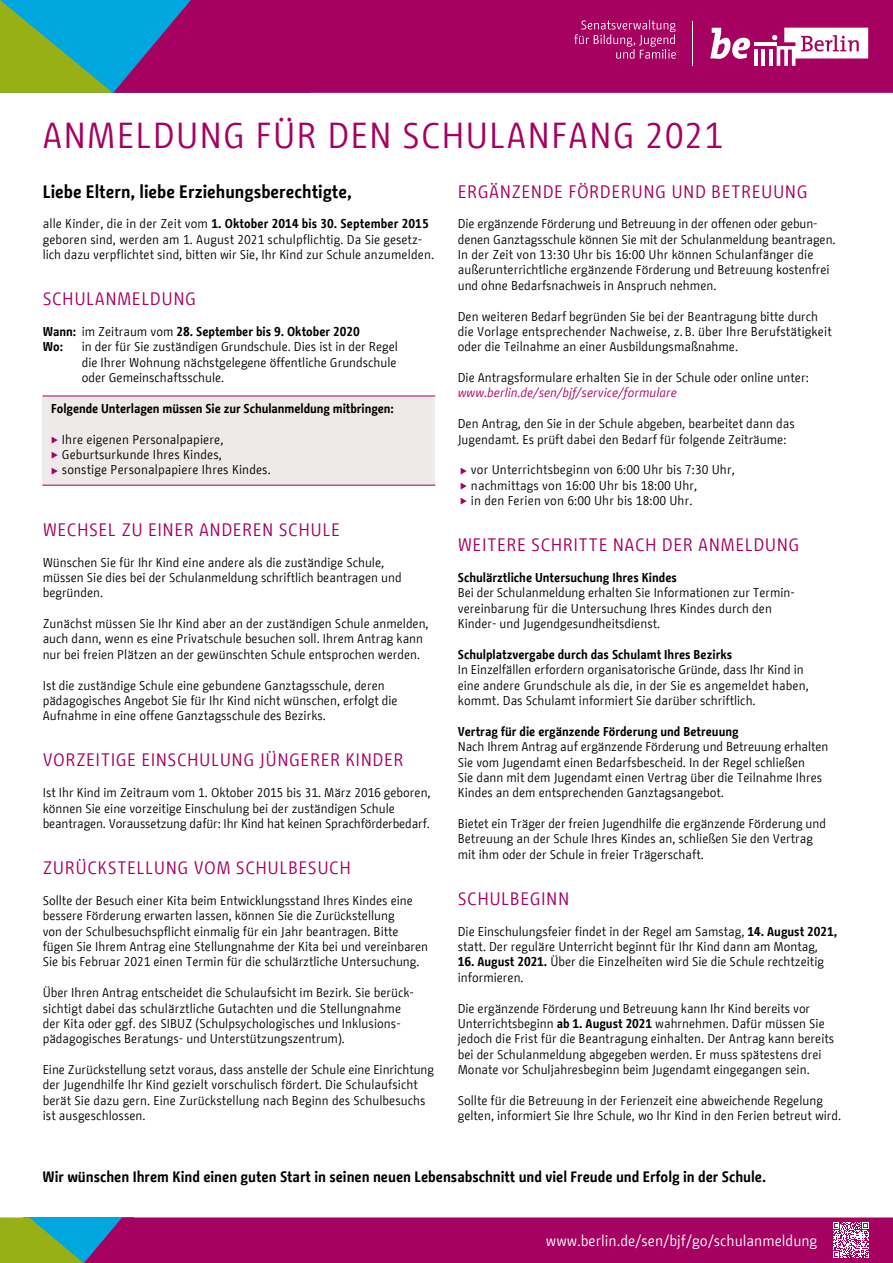
<style>
.page{position:relative;width:893px;height:1263px;background:#fff}
.page>*{position:absolute;margin:0;border:0;box-sizing:border-box;transform-origin:0 0}
.t1{font:36px "BMF Change";letter-spacing:.025em;color:#a60061}
.t2{font:18px "BMF Change";letter-spacing:.025em;color:#a60061}
.t3{font:700 18px "BMF Change";color:#000}
.t4{font:700 15px "BMF Change";letter-spacing:-.005em;color:#000}
.t5{font:15px "BMF Change";color:#fff}
.t6{font:12.75px/15.4px "BMF Change";color:#000}
.t7{font:700 12.75px/15.4px "BMF Change";color:#000}
.t8{font:italic 12.75px "BMF Change";color:#a60061}
.s1{font-weight:700}
.s2{font-weight:400}
.s3{color:#a60061}
</style>
<div class="page">
<div style="left:43px;top:396px;width:392px;height:89px;background:#edeae8"></div>
<hr style="left:43px;top:396px;width:392px;height:1px;background:#a60061">
<hr style="left:43px;top:485px;width:392px;height:1px;background:#a60061">
<svg style="left:0;top:0;width:113px;height:93px;background:#4baa79"></svg>
<svg style="left:113px;top:0;width:780px;height:93px;background:#9c0a68"></svg>
<svg style="left:0;top:1217px;width:893px;height:46px;background:#9e1a67"></svg>
<svg style="left:710px;top:28px;width:40px;height:31px"></svg>
<hr style="left:754px;top:50px;width:3px;height:16px;background:#fff">
<hr style="left:761px;top:50px;width:4px;height:16px;background:#fff">
<hr style="left:769px;top:50px;width:4px;height:16px;background:#fff">
<hr style="left:754px;top:42px;width:23px;height:4px;background:#fff">
<svg style="left:772px;top:28px;width:96px;height:38px"></svg>
<hr style="left:692px;top:21px;width:1px;height:45px;background:#fff">
<svg style="left:574px;top:20px;width:102px;height:39px;background:#b22578"></svg>
<h1 class="t1" style="left:43px;top:110px;width:682px">ANMELDUNG FÜR DEN SCHULANFANG 2021</h1>
<h2 class="t3" style="left:43px;top:178px;width:311px">Liebe Eltern, liebe Erziehungsberechtigte,</h2>
<p class="t6" style="left:43px;top:216px;width:393px">alle Kinder, die in der Zeit vom <span class="s1">1. Oktober 2014 bis 30. September 2015 </span>geboren sind, werden am 1. August 2021 schulpflichtig. Da Sie gesetz&shy;lich dazu verpflichtet sind, bitten wir Sie, Ihr Kind zur Schule anzumelden.</p>
<h2 class="t2" style="left:43px;top:286px;width:155px">SCHULANMELDUNG</h2>
<p class="t7" style="left:43px;top:324px;width:318px">Wann: <span class="s2">im Zeitraum vom</span> 28. September bis 9. Oktober 2020<br>Wo:</p>
<h2 class="t2" style="left:458px;top:178px;width:351px">ERGÄNZENDE FÖRDERUNG UND BETREUUNG</h2>
<p class="t6" style="left:458px;top:216px;width:379px">Die ergänzende Förderung und Betreuung in der offenen oder gebun&shy;denen Ganztagsschule können Sie mit der Schulanmeldung beantragen.<br>In der Zeit von 13:30 Uhr bis 16:00 Uhr können Schulanfänger die außerunterrichtliche ergänzende Förderung und Betreuung kostenfrei und ohne Bedarfsnachweis in Anspruch nehmen.</p>
<p class="t6" style="left:458px;top:308px;width:375px">Den weiteren Bedarf begründen Sie bei der Beantragung bitte durch die Vorlage entsprechender Nachweise, z. B. über Ihre Berufstätigkeit oder die Teilnahme an einer Ausbildungsmaßnahme.</p>
<p class="t6" style="left:458px;top:370px;width:352px">Die Antragsformulare erhalten Sie in der Schule oder online unter:</p>
<p class="t8" style="left:458px;top:384px;width:221px">www.berlin.de/sen/bjf/service/formulare</p>
<p class="t6" style="left:458px;top:416px;width:339px">Den Antrag, den Sie in der Schule abgeben, bearbeitet dann das<br>Jugendamt. Es prüft dabei den Bedarf für folgende Zeiträume:</p>
<p class="t6" style="left:460px;top:462px;width:276px"><span class="s3">◆</span> vor Unterrichtsbeginn von 6:00 Uhr bis 7:30 Uhr,</p>
<p class="t6" style="left:460px;top:478px;width:239px"><span class="s3">◆</span> nachmittags von 16:00 Uhr bis 18:00 Uhr,</p>
<p class="t6" style="left:460px;top:493px;width:234px"><span class="s3">◆</span> in den Ferien von 6:00 Uhr bis 18:00 Uhr.</p>
<h2 class="t2" style="left:458px;top:532px;width:343px">WEITERE SCHRITTE NACH DER ANMELDUNG</h2>
<p class="t7" style="left:458px;top:570px;width:221px">Schulärztliche Untersuchung Ihres Kindes</p>
<p class="t6" style="left:458px;top:585px;width:337px">Bei der Schulanmeldung erhalten Sie Informationen zur Termin&shy;vereinbarung für die Untersuchung Ihres Kindes durch den<br>Kinder- und Jugendgesundheitsdienst.</p>
<p class="t7" style="left:458px;top:647px;width:276px">Schulplatzvergabe durch das Schulamt Ihres Bezirks</p>
<p class="t6" style="left:458px;top:662px;width:353px">In Einzelfällen erfordern organisatorische Gründe, dass Ihr Kind in eine andere Grundschule als die, in der Sie es angemeldet haben, kommt. Das Schulamt informiert Sie darüber schriftlich.</p>
<p class="t7" style="left:458px;top:724px;width:282px">Vertrag für die ergänzende Förderung und Betreuung</p>
<p class="t6" style="left:458px;top:739px;width:372px">Nach Ihrem Antrag auf ergänzende Förderung und Betreuung erhalten Sie vom Jugendamt einen Bedarfsbescheid. In der Regel schließen<br>Sie dann mit dem Jugendamt einen Vertrag über die Teilnahme Ihres Kindes an dem entsprechenden Ganztagsangebot.</p>
<p class="t6" style="left:458px;top:816px;width:370px">Bietet ein Träger der freien Jugendhilfe die ergänzende Förderung und<br>Betreuung an der Schule Ihres Kindes an, schließen Sie den Vertrag mit ihm oder der Schule in freier Trägerschaft.</p>
<h2 class="t2" style="left:458px;top:886px;width:113px">SCHULBEGINN</h2>
<p class="t6" style="left:458px;top:923px;width:381px">Die Einschulungsfeier findet in der Regel am Samstag, <span class="s1">14. August 2021, </span>statt. Der reguläre Unterricht beginnt für Ihr Kind dann am Montag,</p>
<p class="t6" style="left:458px;top:954px;width:368px"><span class="s1">16. August 2021.</span> Über die Einzelheiten wird Sie die Schule rechtzeitig informieren.</p>
<p class="t6" style="left:458px;top:1000px;width:378px">Die ergänzende Förderung und Betreuung kann Ihr Kind bereits vor Unterrichtsbeginn <span class="s1">ab 1. August 2021</span> wahrnehmen. Dafür müssen Sie jedoch die Frist für die Beantragung einhalten. Der Antrag kann bereits bei der Schulanmeldung abgegeben werden. Er muss spätestens drei Monate vor Schuljahresbeginn beim Jugendamt eingegangen sein.</p>
<p class="t6" style="left:458px;top:1093px;width:385px">Sollte für die Betreuung in der Ferienzeit eine abweichende Regelung gelten, informiert Sie Ihre Schule, wo Ihr Kind in den Ferien betreut wird.</p>
<p class="t6" style="left:82px;top:339px;width:318px;text-align:justify">in der für Sie zuständigen Grundschule. Dies ist in der Regel die Ihrer Wohnung nächstgelegene öffentliche Grundschule oder Gemeinschaftsschule.</p>
<p class="t7" style="left:51px;top:401px;width:344px">Folgende Unterlagen müssen Sie zur Schulanmeldung mitbringen:</p>
<p class="t6" style="left:51px;top:431px;width:174px"><span class="s3">◆</span> Ihre eigenen Personalpapiere,</p>
<p class="t6" style="left:51px;top:447px;width:172px"><span class="s3">◆</span> Geburtsurkunde Ihres Kindes,</p>
<p class="t6" style="left:51px;top:462px;width:221px"><span class="s3">◆</span> sonstige Personalpapiere Ihres Kindes.</p>
<h2 class="t2" style="left:43px;top:517px;width:299px">WECHSEL ZU EINER ANDEREN SCHULE</h2>
<p class="t6" style="left:43px;top:554px;width:360px">Wünschen Sie für Ihr Kind eine andere als die zuständige Schule, müssen Sie dies bei der Schulanmeldung schriftlich beantragen und begründen.</p>
<p class="t6" style="left:43px;top:616px;width:387px">Zunächst müssen Sie Ihr Kind aber an der zuständigen Schule anmelden, auch dann, wenn es eine Privatschule besuchen soll. Ihrem Antrag kann nur bei freien Plätzen an der gewünschten Schule entsprochen werden.</p>
<p class="t6" style="left:43px;top:677px;width:356px">Ist die zuständige Schule eine gebundene Ganztagsschule, deren pädagogisches Angebot Sie für Ihr Kind nicht wünschen, erfolgt die<br>Aufnahme in eine offene Ganztagsschule des Bezirks.</p>
<h2 class="t2" style="left:43px;top:747px;width:362px">VORZEITIGE EINSCHULUNG JÜNGERER KINDER</h2>
<p class="t6" style="left:43px;top:785px;width:389px">Ist Ihr Kind im Zeitraum vom 1. Oktober 2015 bis 31. März 2016 geboren, können Sie eine vorzeitige Einschulung bei der zuständigen Schule beantragen. Voraussetzung dafür: Ihr Kind hat keinen Sprachförderbedarf.</p>
<h2 class="t2" style="left:43px;top:855px;width:310px">ZURÜCKSTELLUNG VOM SCHULBESUCH</h2>
<p class="t6" style="left:43px;top:893px;width:387px">Sollte der Besuch einer Kita beim Entwicklungsstand Ihres Kindes eine bessere Förderung erwarten lassen, können Sie die Zurückstellung<br>von der Schulbesuchspflicht einmalig für ein Jahr beantragen. Bitte fügen Sie Ihrem Antrag eine Stellungnahme der Kita bei und vereinbaren Sie bis Februar 2021 einen Termin für die schulärztliche Untersuchung.</p>
<p class="t6" style="left:43px;top:985px;width:373px">Über Ihren Antrag entscheidet die Schulaufsicht im Bezirk. Sie berück&shy;sichtigt dabei das schulärztliche Gutachten und die Stellungnahme der Kita oder ggf. des SIBUZ (Schulpsychologisches und Inklusions&shy;pädagogisches Beratungs- und Unterstützungszentrum).</p>
<p class="t6" style="left:43px;top:1062px;width:393px">Eine Zurückstellung setzt voraus, dass anstelle der Schule eine Einrichtung der Jugendhilfe Ihr Kind gezielt vorschulisch fördert. Die Schulaufsicht berät Sie dazu gern. Eine Zurückstellung nach Beginn des Schulbesuchs ist ausgeschlossen.</p>
<p class="t4" style="left:43px;top:1166px;width:725px">Wir wünschen Ihrem Kind einen guten Start in seinen neuen Lebensabschnitt und viel Freude und Erfolg in der Schule.</p>
<p class="t5" style="left:546px;top:1230px;width:273px">www.berlin.de/sen/bjf/go/schulanmeldung</p>
</div>
